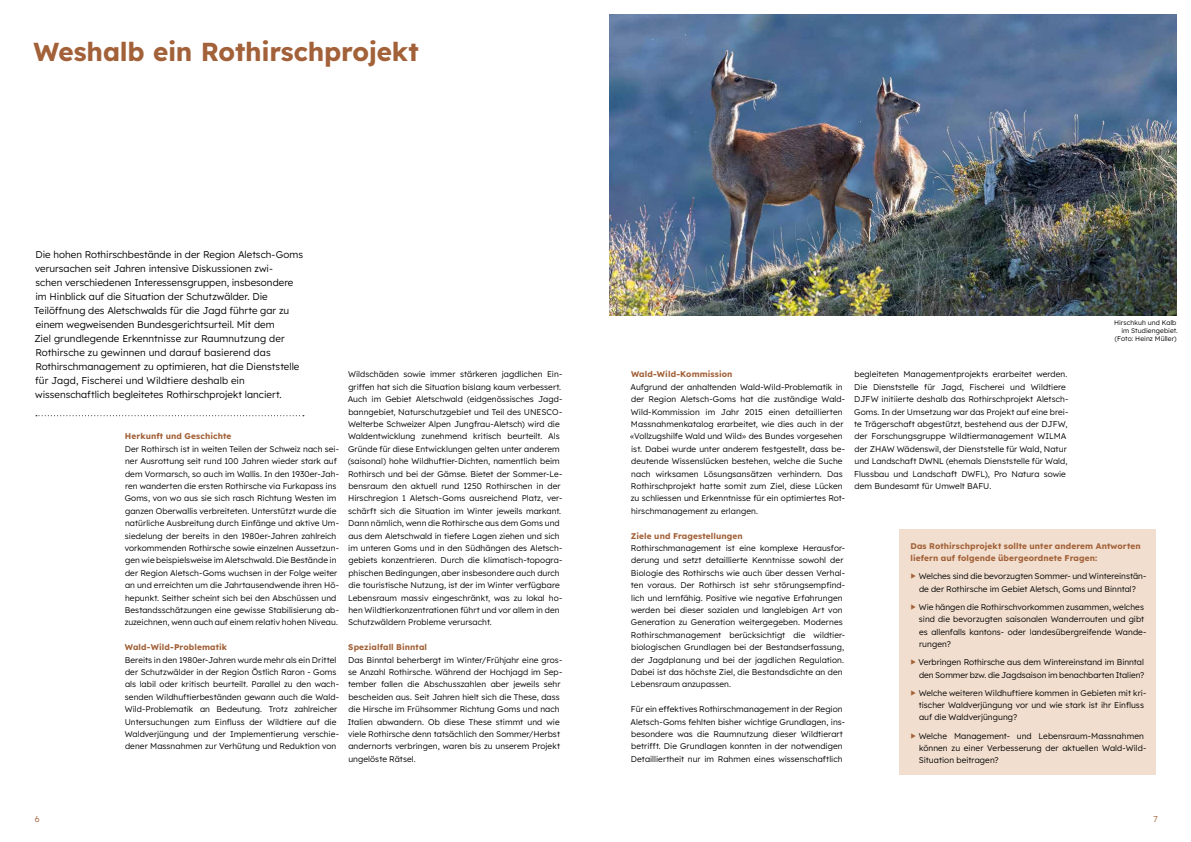
<style>
.page{position:relative;width:1191px;height:842px;background:#fff}
.page>*{position:absolute;margin:0;border:0;box-sizing:border-box;transform-origin:0 0}
.t1{font:700 26px "Lexend";letter-spacing:-.01em;color:#a26138}
.t2{font:300 9.8px/14px "Lexend";color:#000}
.t3{font:300 8.5px "Lexend";color:#a26138}
.t4{font:300 8.3px/12.4px "Lexend";letter-spacing:.005em;color:#000}
.t5{font:700 8.3px/12.4px "Lexend";letter-spacing:.015em;color:#a26138}
.t6{font:300 6.7px/8px "Lexend";letter-spacing:.015em;color:#000;text-align:right}
</style>
<div class="page">
<svg style="left:36px;top:415px;width:268px;height:1px"></svg>
<img style="left:609px;top:15px;width:567px;height:300px">
<div style="left:899px;top:529px;width:256px;height:246px;background:#f1dece"></div>
<h1 class="t1" style="left:34px;top:33px;width:387px">Weshalb ein Rothirschprojekt</h1>
<p class="t2" style="left:34px;top:247px;width:270px">Die hohen Rothirschbestände in der Region Aletsch-Goms verursachen seit Jahren intensive Diskussionen zwi-<br>schen verschiedenen Interessensgruppen, insbesondere im Hinblick auf die Situation der Schutzwälder. Die Teilöffnung des Aletschwalds für die Jagd führte gar zu einem wegweisenden Bundesgerichtsurteil. Mit dem<br>Ziel grundlegende Erkenntnisse zur Raumnutzung der Rothirsche zu gewinnen und darauf basierend das Rothirschmanagement zu optimieren, hat die Dienststelle für Jagd, Fischerei und Wildtiere deshalb ein wissenschaftlich begleitetes Rothirschprojekt lanciert.</p>
<p class="t5" style="left:125px;top:430px;width:108px">Herkunft und Geschichte</p>
<p class="t4" style="left:125px;top:442px;width:216px">Der Rothirsch ist in weiten Teilen der Schweiz nach sei&shy;ner Ausrottung seit rund 100 Jahren wieder stark auf dem Vormarsch, so auch im Wallis. In den 1930er-Jah&shy;ren wanderten die ersten Rothirsche via Furkapass ins Goms, von wo aus sie sich rasch Richtung Westen im ganzen Oberwallis verbreiteten. Unterstützt wurde die natürliche Ausbreitung durch Einfänge und aktive Um&shy;siedelung der bereits in den 1980er-Jahren zahlreich vorkommenden Rothirsche sowie einzelnen Aussetzun&shy;gen wie beispielsweise im Aletschwald. Die Bestände in der Region Aletsch-Goms wuchsen in der Folge weiter an und erreichten um die Jahrtausendwende ihren Hö&shy;hepunkt. Seither scheint sich bei den Abschüssen und Bestandsschätzungen eine gewisse Stabilisierung ab&shy;zuzeichnen, wenn auch auf einem relativ hohen Niveau.</p>
<p class="t5" style="left:125px;top:640px;width:104px">Wald-Wild-Problematik</p>
<p class="t4" style="left:125px;top:653px;width:216px">Bereits in den 1980er-Jahren wurde mehr als ein Drittel der Schutzwälder in der Region Östlich Raron - Goms als labil oder kritisch beurteilt. Parallel zu den wach&shy;senden Wildhuftierbeständen gewann auch die Wald-Wild-Problematik an Bedeutung. Trotz zahlreicher Untersuchungen zum Einfluss der Wildtiere auf die Waldverjüngung und der Implementierung verschie&shy;dener Massnahmen zur Verhütung und Reduktion von</p>
<p class="t4" style="left:348px;top:368px;width:216px">Wildschäden sowie immer stärkeren jagdlichen Ein&shy;griffen hat sich die Situation bislang kaum verbessert.<br>Auch im Gebiet Aletschwald (eidgenössisches Jagd&shy;banngebiet, Naturschutzgebiet und Teil des UNESCO-Welterbe Schweizer Alpen Jungfrau-Aletsch) wird die Waldentwicklung zunehmend kritisch beurteilt. Als Gründe für diese Entwicklungen gelten unter anderem (saisonal) hohe Wildhuftier-Dichten, namentlich beim Rothirsch und bei der Gämse. Bietet der Sommer-Le&shy;bensraum den aktuell rund 1250 Rothirschen in der Hirschregion 1 Aletsch-Goms ausreichend Platz, ver&shy;schärft sich die Situation im Winter jeweils markant.<br>Dann nämlich, wenn die Rothirsche aus dem Goms und aus dem Aletschwald in tiefere Lagen ziehen und sich im unteren Goms und in den Südhängen des Aletsch&shy;gebiets konzentrieren. Durch die klimatisch-topogra&shy;phischen Bedingungen, aber insbesondere auch durch die touristische Nutzung, ist der im Winter verfügbare Lebensraum massiv eingeschränkt, was zu lokal ho&shy;hen Wildtierkonzentrationen führt und vor allem in den Schutzwäldern Probleme verursacht.</p>
<p class="t5" style="left:348px;top:640px;width:80px">Spezialfall Binntal</p>
<p class="t4" style="left:348px;top:653px;width:216px">Das Binntal beherbergt im Winter/Frühjahr eine gros&shy;se Anzahl Rothirsche. Während der Hochjagd im Sep&shy;tember fallen die Abschusszahlen aber jeweils sehr bescheiden aus. Seit Jahren hielt sich die These, dass die Hirsche im Frühsommer Richtung Goms und nach Italien abwandern. Ob diese These stimmt und wie viele Rothirsche denn tatsächlich den Sommer/Herbst andernorts verbringen, waren bis zu unserem Projekt ungelöste Rätsel.</p>
<p class="t6" style="left:1114px;top:318px;width:65px">Hirschkuh und Kalb im Studiengebiet. (Foto: Heinz Müller)</p>
<p class="t5" style="left:631px;top:368px;width:103px">Wald-Wild-Kommission</p>
<p class="t4" style="left:630px;top:380px;width:216px">Aufgrund der anhaltenden Wald-Wild-Problematik in der Region Aletsch-Goms hat die zuständige Wald-Wild-Kommission im Jahr 2015 einen detaillierten Massnahmenkatalog erarbeitet, wie dies auch in der «Vollzugshilfe Wald und Wild» des Bundes vorgesehen ist. Dabei wurde unter anderem festgestellt, dass be&shy;deutende Wissenslücken bestehen, welche die Suche nach wirksamen Lösungsansätzen verhindern. Das Rothirschprojekt hatte somit zum Ziel, diese Lücken zu schliessen und Erkenntnisse für ein optimiertes Rot&shy;hirschmanagement zu erlangen.</p>
<p class="t5" style="left:631px;top:529px;width:113px">Ziele und Fragestellungen</p>
<p class="t4" style="left:631px;top:541px;width:216px">Rothirschmanagement ist eine komplexe Herausfor&shy;derung und setzt detaillierte Kenntnisse sowohl der Biologie des Rothirschs wie auch über dessen Verhal&shy;ten voraus. Der Rothirsch ist sehr störungsempfind&shy;lich und lernfähig. Positive wie negative Erfahrungen werden bei dieser sozialen und langlebigen Art von Generation zu Generation weitergegeben. Modernes Rothirschmanagement berücksichtigt die wildtier&shy;biologischen Grundlagen bei der Bestandserfassung, der Jagdplanung und bei der jagdlichen Regulation.<br>Dabei ist das höchste Ziel, die Bestandsdichte an den Lebensraum anzupassen.</p>
<p class="t4" style="left:630px;top:702px;width:216px">Für ein effektives Rothirschmanagement in der Region Aletsch-Goms fehlten bisher wichtige Grundlagen, ins&shy;besondere was die Raumnutzung dieser Wildtierart betrifft. Die Grundlagen konnten in der notwendigen Detailliertheit nur im Rahmen eines wissenschaftlich</p>
<p class="t4" style="left:854px;top:368px;width:216px">begleiteten Managementprojekts erarbeitet werden.<br>Die Dienststelle für Jagd, Fischerei und Wildtiere DJFW initiierte deshalb das Rothirschprojekt Aletsch-Goms. In der Umsetzung war das Projekt auf eine brei&shy;te Trägerschaft abgestützt, bestehend aus der DJFW, der Forschungsgruppe Wildtiermanagement WILMA der ZHAW Wädenswil, der Dienststelle für Wald, Natur und Landschaft DWNL (ehemals Dienststelle für Wald, Flussbau und Landschaft DWFL), Pro Natura sowie dem Bundesamt für Umwelt BAFU.</p>
<p class="t5" style="left:910px;top:539px;width:232px">Das Rothirschprojekt sollte unter anderem Antworten liefern auf folgende übergeordnete Fragen:</p>
<p class="t4" style="left:918px;top:570px;width:229px">Welches sind die bevorzugten Sommer- und Wintereinstän&shy;de der Rothirsche im Gebiet Aletsch, Goms und Binntal?</p>
<p class="t4" style="left:918px;top:600px;width:229px">Wie hängen die Rothirschvorkommen zusammen, welches sind die bevorzugten saisonalen Wanderrouten und gibt es allenfalls kantons- oder landesübergreifende Wande&shy;rungen?</p>
<p class="t4" style="left:918px;top:655px;width:227px">Verbringen Rothirsche aus dem Wintereinstand im Binntal den Sommer bzw. die Jagdsaison im benachbarten Italien?</p>
<p class="t4" style="left:918px;top:686px;width:229px">Welche weiteren Wildhuftiere kommen in Gebieten mit kri&shy;tischer Waldverjüngung vor und wie stark ist ihr Einfluss auf die Waldverjüngung?</p>
<p class="t4" style="left:918px;top:729px;width:229px">Welche Management- und Lebensraum-Massnahmen können zu einer Verbesserung der aktuellen Wald-Wild-<br>Situation beitragen?</p>
<p class="t3" style="left:35px;top:813px;width:6px">6</p>
<p class="t3" style="left:1153px;top:813px;width:6px">7</p>
</div>
